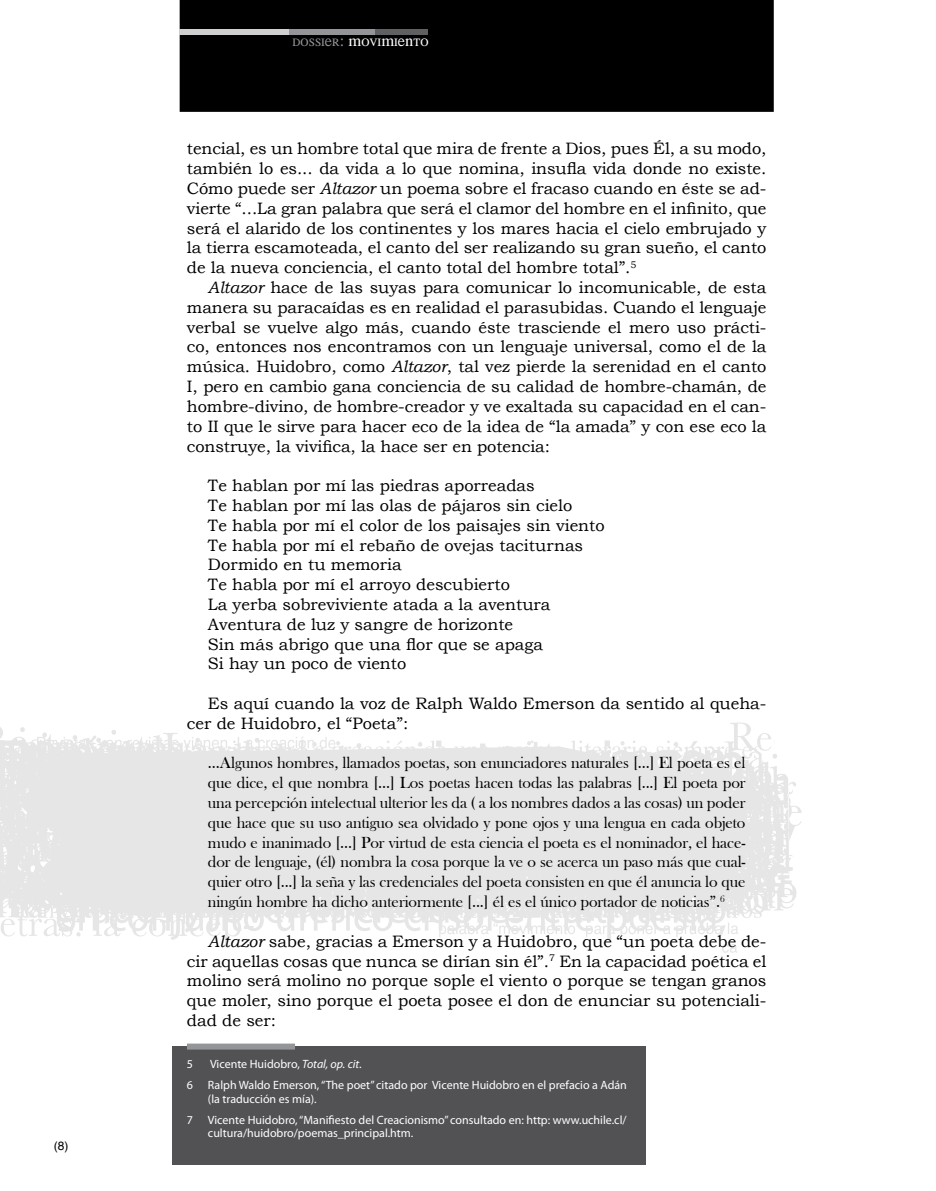
<style>
.page{position:relative;width:936px;height:1191px;background:#fff}
.page>*{position:absolute;margin:0;border:0;box-sizing:border-box;transform-origin:0 0}
.t1{font:16.5px/19.8px "Bookman Old Style";color:#000;text-align:justify}
.t2{font:16.5px/19.8px "Bask Old Face";letter-spacing:-.005em;color:#000;text-align:justify}
.t3{font:16.5px "MEAN26 Serif";color:#fff}
.t4{font:12px/21.3px "Myriad Pro";color:#fff}
.t5{font:12px "Helvetica";color:#000}
.s1{color:#939598}
.s2{font-style:italic}
</style>
<div class="page">
<svg style="left:0;top:722px;width:801px;height:230px;fill:#e6e6e6"></svg>
<div style="left:172px;top:1045px;width:473px;height:119px;background:#525255"></div>
<div style="left:187px;top:1043px;width:108px;height:6px;background:#939598"></div>
<div style="left:180px;top:0;width:593px;height:112px;background:#000"></div>
<div style="left:180px;top:29px;width:247px;height:5px;background:#5f6062"></div>
<div style="left:180px;top:29px;width:110px;height:5px;background:#cdcfd0"></div>
<div style="left:290px;top:29px;width:85px;height:5px;background:#939598"></div>
<p class="t5" style="left:54px;top:1136px;width:16px">(8)</p>
<p class="t3" style="left:292px;top:30px;width:137px"><span class="s1">dossier:</span> movimiento</p>
<p class="t1" style="left:187px;top:139px;width:581px">tencial, es un hombre total que mira de frente a Dios, pues Él, a su modo, también lo es... da vida a lo que nomina, insufla vida donde no existe.<br>Cómo puede ser <span class="s2">Altazor</span> un poema sobre el fracaso cuando en éste se ad&shy;vierte “...La gran palabra que será el clamor del hombre en el infinito, que será el alarido de los continentes y los mares hacia el cielo embrujado y la tierra escamoteada, el canto del ser realizando su gran sueño, el canto de la nueva conciencia, el canto total del hombre total”.<sup>5</sup></p>
<p class="t1" style="left:187px;top:277px;width:581px;text-indent:21px"><span class="s2">Altazor</span> hace de las suyas para comunicar lo incomunicable, de esta manera su paracaídas es en realidad el parasubidas. Cuando el lenguaje verbal se vuelve algo más, cuando éste trasciende el mero uso prácti&shy;co, entonces nos encontramos con un lenguaje universal, como el de la música. Huidobro, como <span class="s2">Altazor</span>, tal vez pierde la serenidad en el canto I, pero en cambio gana conciencia de su calidad de hombre-chamán, de hombre-divino, de hombre-creador y ve exaltada su capacidad en el can&shy;to II que le sirve para hacer eco de la idea de “la amada” y con ese eco la construye, la vivifica, la hace ser en potencia:</p>
<p class="t1" style="left:208px;top:475px;width:398px;text-align:left">Te hablan por mí las piedras aporreadas<br>Te hablan por mí las olas de pájaros sin cielo<br>Te habla por mí el color de los paisajes sin viento Te habla por mí el rebaño de ovejas taciturnas Dormido en tu memoria<br>Te habla por mí el arroyo descubierto<br>La yerba sobreviviente atada a la aventura Aventura de luz y sangre de horizonte<br>Sin más abrigo que una flor que se apaga<br>Si hay un poco de viento</p>
<p class="t1" style="left:187px;top:693px;width:581px;text-indent:21px">Es aquí cuando la voz de Ralph Waldo Emerson da sentido al queha&shy;cer de Huidobro, el “Poeta”:</p>
<p class="t2" style="left:208px;top:753px;width:539px">...Algunos hombres, llamados poetas, son enunciadores naturales [...] El poeta es el que dice, el que nombra [...] Los poetas hacen todas las palabras [...] El poeta por una percepción intelectual ulterior les da ( a los nombres dados a las cosas) un poder que hace que su uso antiguo sea olvidado y pone ojos y una lengua en cada objeto mudo e inanimado [...] Por virtud de esta ciencia el poeta es el nominador, el hace&shy;dor de lenguaje, (él) nombra la cosa porque la ve o se acerca un paso más que cual&shy;quier otro [...] la seña y las credenciales del poeta consisten en que él anuncia lo que ningún hombre ha dicho anteriormente [...] él es el único portador de noticias”.<sup>6</sup></p>
<p class="t1" style="left:187px;top:931px;width:581px;text-indent:21px"><span class="s2">Altazor</span> sabe, gracias a Emerson y a Huidobro, que “un poeta debe de&shy;cir aquellas cosas que nunca se dirían sin él”.<sup>7</sup> En la capacidad poética el molino será molino no porque sople el viento o porque se tengan granos que moler, sino porque el poeta posee el don de enunciar su potenciali&shy;dad de ser:</p>
<p class="t4" style="left:187px;top:1053px;width:8px">5</p>
<p class="t4" style="left:187px;top:1053px;width:441px;text-indent:23px">Vicente Huidobro, <span class="s2">Total, op. cit</span>.<br>6 Ralph Waldo Emerson, “The poet” citado por Vicente Huidobro en el prefacio a Adán</p>
<p class="t4" style="left:187px;top:1087px;width:441px;text-indent:21px">(la traducción es mía).<br>7 Vicente Huidobro, “Manifiesto del Creacionismo” consultado en: http: www.uchile.cl/</p>
<p class="t4" style="left:208px;top:1122px;width:207px">cultura/huidobro/poemas_principal.htm.</p>
</div>
